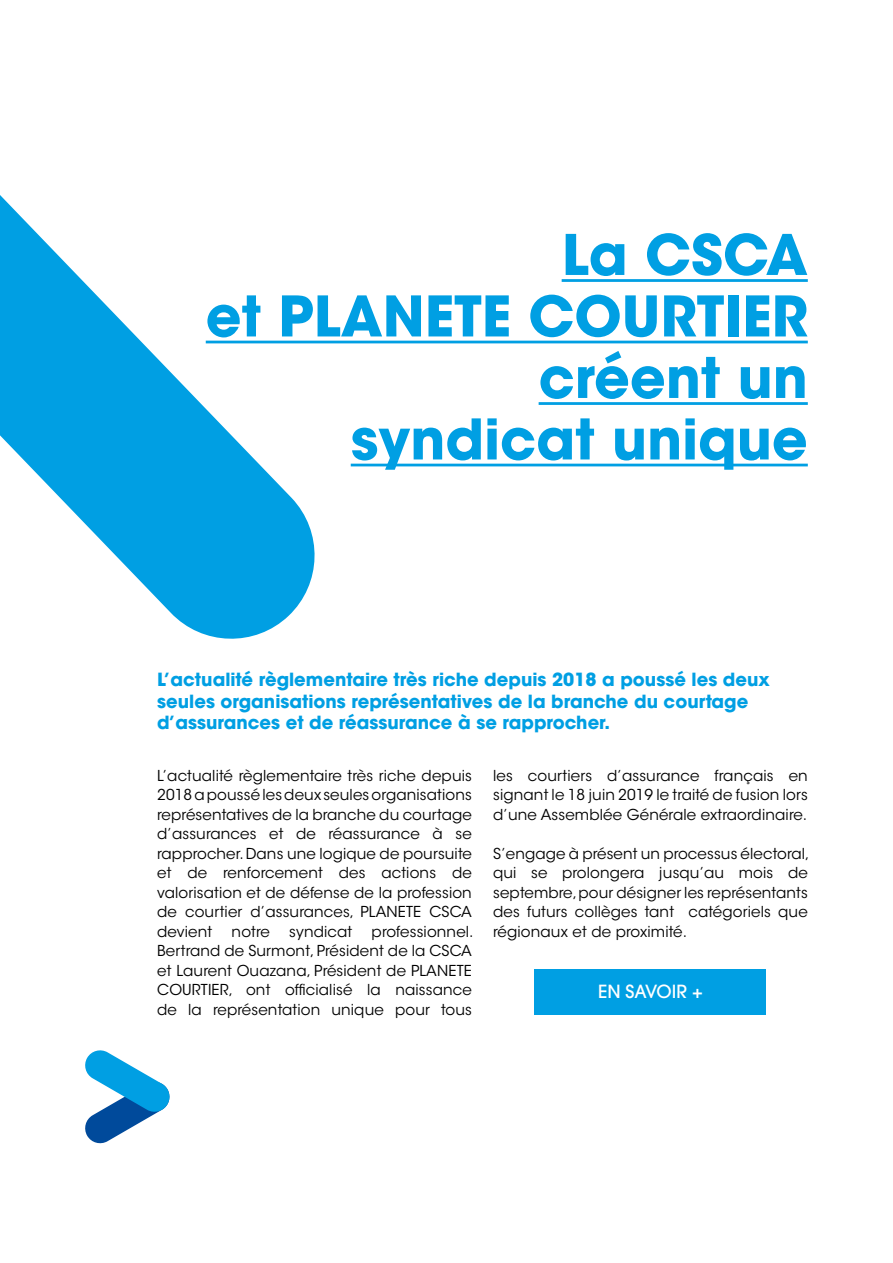
<style>
.page{position:relative;width:893px;height:1263px;background:#fff}
.page>*{position:absolute;margin:0;border:0;box-sizing:border-box;transform-origin:0 0}
.t1{font:700 55.5px/61.5px "ITC Avant Garde Std";color:#009fe3;text-align:right}
.t2{font:700 18px/21.6px "ITC Avant Garde Std";color:#009fe3}
.t3{font:500 18px "Avant Garde";color:#fff}
.t4{font:15px/19.5px "ITC Avant Garde Std";letter-spacing:.01em;color:#000;text-align:justify}
</style>
<div class="page">
<hr style="left:562px;top:279px;width:246px;height:3px;background:#009fe3">
<hr style="left:206px;top:341px;width:602px;height:2px;background:#009fe3">
<hr style="left:539px;top:402px;width:269px;height:3px;background:#009fe3">
<hr style="left:351px;top:464px;width:457px;height:2px;background:#009fe3">
<svg style="left:85px;top:1050px;width:85px;height:94px"></svg>
<div style="left:535px;top:969px;width:231px;height:46px;background:#009fe3"></div>
<svg style="left:0;top:195px;width:323px;height:444px"></svg>
<h1 class="t1" style="left:206px;top:223px;width:604px">La CSCA<br>et PLANETE COURTIER créent un<br>syndicat unique</h1>
<p class="t2" style="left:157px;top:669px;width:614px">L’actualité règlementaire très riche depuis 2018 a poussé les deux seules organisations représentatives de la branche du courtage d’assurances et de réassurance à se rapprocher.</p>
<p class="t4" style="left:157px;top:766px;width:316px">L’actualité règlementaire très riche depuis 2018 a poussé les deux seules organisations représentatives de la branche du courtage d’assurances et de réassurance à se rapprocher. Dans une logique de poursuite et de renforcement des actions de valorisation et de défense de la profession de courtier d’assurances, PLANETE CSCA devient</p>
<p class="t4" style="left:493px;top:766px;width:316px">les courtiers d’assurance français en signant le 18 juin 2019 le traité de fusion lors d’une Assemblée Générale extraordinaire.</p>
<p class="t4" style="left:493px;top:844px;width:318px">S’engage à présent un processus électoral, qui se prolongera jusqu’au mois de septembre, pour désigner les représentants des futurs collèges tant catégoriels que régionaux et de proximité.</p>
<p class="t4" style="left:157px;top:922px;width:318px;text-indent:214px">professionnel.<br>Bertrand de Surmont, Président de la CSCA et Laurent Ouazana, Président de PLANETE COURTIER, ont officialisé la naissance de la représentation unique pour tous</p>
<p class="t4" style="left:232px;top:922px;width:40px">notre</p>
<p class="t4" style="left:289px;top:922px;width:65px">syndicat</p>
<p class="t3" style="left:598px;top:980px;width:106px">EN SAVOIR +</p>
</div>
